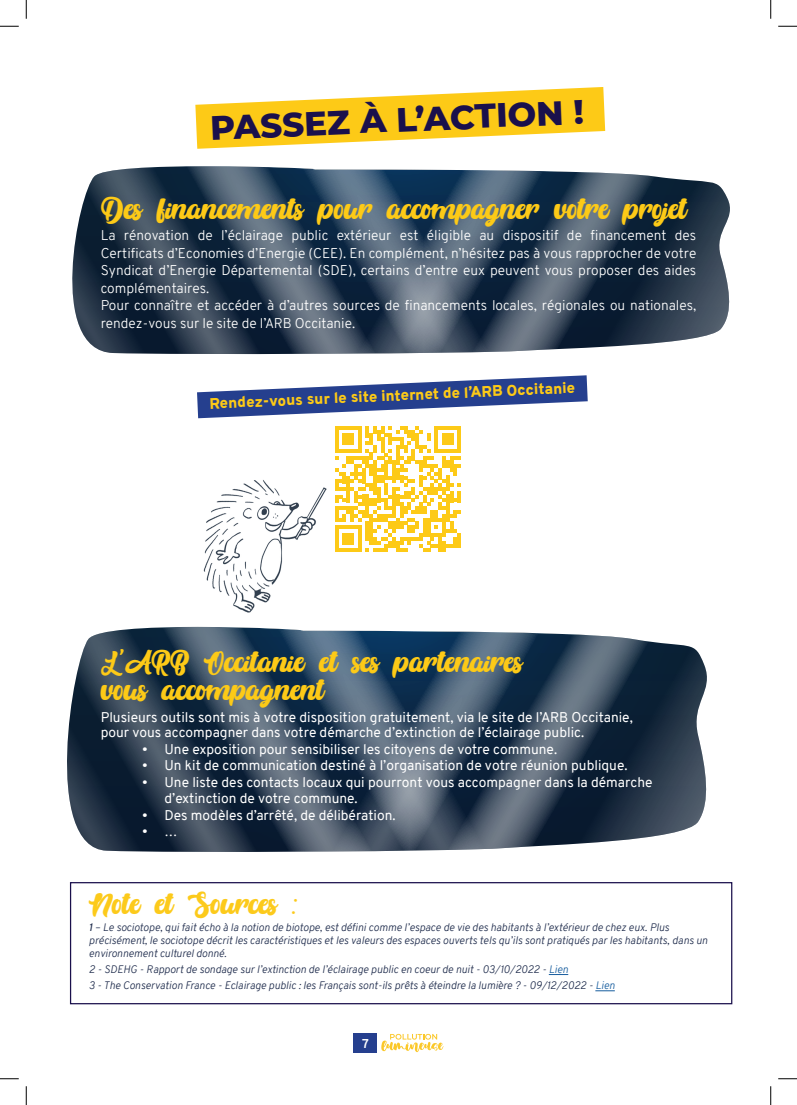
<style>
.page{position:relative;width:797px;height:1105px;background:#fff}
.page>*{position:absolute;margin:0;border:0;box-sizing:border-box;transform-origin:0 0}
.t1{font:800 33.88px "Montserrat";color:#1a104c}
.t2{font:30px/27.5px "Anhattan";color:#fdca17}
.t3{font:30px "Anhattan";color:#fcca1b}
.t4{font:900 15px "Overpass";color:#fdca17}
.t5{font:13.75px/15px "Overpass";color:#fff}
.t6{font:300 13.75px/17.5px "Overpass";color:#fff}
.t7{font:700 12.5px "Overpass";color:#fff}
.t8{font:italic 300 10.62px/16.2px "Overpass";color:#212e4e}
.s1{font-weight:600}
.s2{color:#175d9e}
</style>
<div class="page">
<svg style="left:381px;top:1034px;width:62px;height:18px"></svg>
<div style="left:353px;top:1033px;width:24px;height:20px;background:#253f8e"></div>
<svg style="left:652px;top:176px;width:78px;height:168px;background:#3d4c5c"></svg>
<svg style="left:537px;top:171px;width:115px;height:179px;background:#36475a"></svg>
<svg style="left:422px;top:169px;width:115px;height:184px;background:#405469"></svg>
<svg style="left:171px;top:166px;width:251px;height:189px;background:#3b4e63"></svg>
<svg style="left:72px;top:166px;width:99px;height:188px;background:#384858"></svg>
<svg style="left:637px;top:639px;width:70px;height:200px;background:#3f4e5e"></svg>
<svg style="left:523px;top:632px;width:114px;height:215px;background:#35475a"></svg>
<svg style="left:408px;top:631px;width:115px;height:220px;background:#40556a"></svg>
<svg style="left:157px;top:627px;width:251px;height:225px;background:#394d62"></svg>
<svg style="left:67px;top:627px;width:90px;height:225px;background:#3d4c5d"></svg>
<svg style="left:549px;top:974px;width:19px;height:1px"></svg>
<svg style="left:595px;top:990px;width:20px;height:1px"></svg>
<svg style="left:195px;top:87px;width:410px;height:62px"></svg>
<svg style="left:197px;top:375px;width:390px;height:43px"></svg>
<svg style="left:335px;top:426px;width:126px;height:126px"></svg>
<img style="left:203px;top:480px;width:124px;height:133px">
<div style="left:70px;top:882px;width:662px;height:122px;border:1px solid #1a104c"></div>
<svg style="left:0;top:25px;width:19px;height:2px"></svg>
<svg style="left:778px;top:25px;width:19px;height:2px"></svg>
<svg style="left:0;top:1078px;width:19px;height:1px"></svg>
<svg style="left:778px;top:1078px;width:19px;height:1px"></svg>
<svg style="left:25px;top:0;width:2px;height:19px"></svg>
<svg style="left:25px;top:1086px;width:2px;height:19px"></svg>
<svg style="left:770px;top:0;width:1px;height:19px"></svg>
<svg style="left:770px;top:1086px;width:1px;height:19px"></svg>
<h1 class="t1" style="left:209px;top:105px;width:375px;rotate:-3deg">PASSEZ À L’ACTION !</h1>
<h2 class="t2" style="left:101px;top:195px;width:587px">Des financements pour accompagner votre projet</h2>
<p class="t6" style="left:101px;top:227px;width:597px">La rénovation de l’éclairage public extérieur est éligible au dispositif de financement des Certificats d’Economies d’Energie (CEE). En complément, n’hésitez pas à vous rapprocher de votre Syndicat d’Energie Départemental (SDE), certains d’entre eux peuvent vous proposer des aides complémentaires.<br>Pour connaître et accéder à d’autres sources de financements locales, régionales ou nationales, rendez-vous sur le site de l’ARB Occitanie.</p>
<h3 class="t4" style="left:209px;top:391px;width:367px;rotate:-2deg">Rendez-vous sur le site internet de l’ARB Occitanie</h3>
<h2 class="t2" style="left:101px;top:648px;width:423px">L’ARB Occitanie et ses partenaires vous accompagnent</h2>
<p class="t5" style="left:101px;top:710px;width:533px">Plusieurs outils sont mis à votre disposition gratuitement, via le site de l’ARB Occitanie, pour vous accompagner dans votre démarche d’extinction de l’éclairage public.</p>
<p class="t5" style="left:142px;top:742px;width:416px">• Une exposition pour sensibiliser les citoyens de votre commune.</p>
<p class="t5" style="left:142px;top:758px;width:487px">• Un kit de communication destiné à l’organisation de votre réunion publique.</p>
<p class="t5" style="left:164px;top:774px;width:489px;line-height:16.5px;text-indent:-22px">• Une liste des contacts locaux qui pourront vous accompagner dans la démarche d’extinction de votre commune.</p>
<p class="t5" style="left:142px;top:808px;width:255px">• Des modèles d’arrêté, de délibération.</p>
<p class="t5" style="left:142px;top:824px;width:37px">• …</p>
<h2 class="t3" style="left:89px;top:886px;width:209px">Note et Sources :</h2>
<p class="t8" style="left:89px;top:920px;width:620px;line-height:13.8px"><span class="s1">1</span> – Le sociotope, qui fait écho à la notion de biotope, est défini comme l’espace de vie des habitants à l’extérieur de chez eux. Plus précisément, le sociotope décrit les caractéristiques et les valeurs des espaces ouverts tels qu’ils sont pratiqués par les habitants, dans un</p>
<p class="t8" style="left:89px;top:945px;width:527px">environnement culturel donné.<br>2 - SDEHG - Rapport de sondage sur l’extinction de l’éclairage public en coeur de nuit - 03/10/2022 - <span class="s2">Lien<br></span>3 - The Conservation France - Eclairage public : les Français sont-ils prêts à éteindre la lumière ? - 09/12/2022 - <span class="s2">Lien</span></p>
<p class="t7" style="left:362px;top:1034px;width:8px">7</p>
</div>
